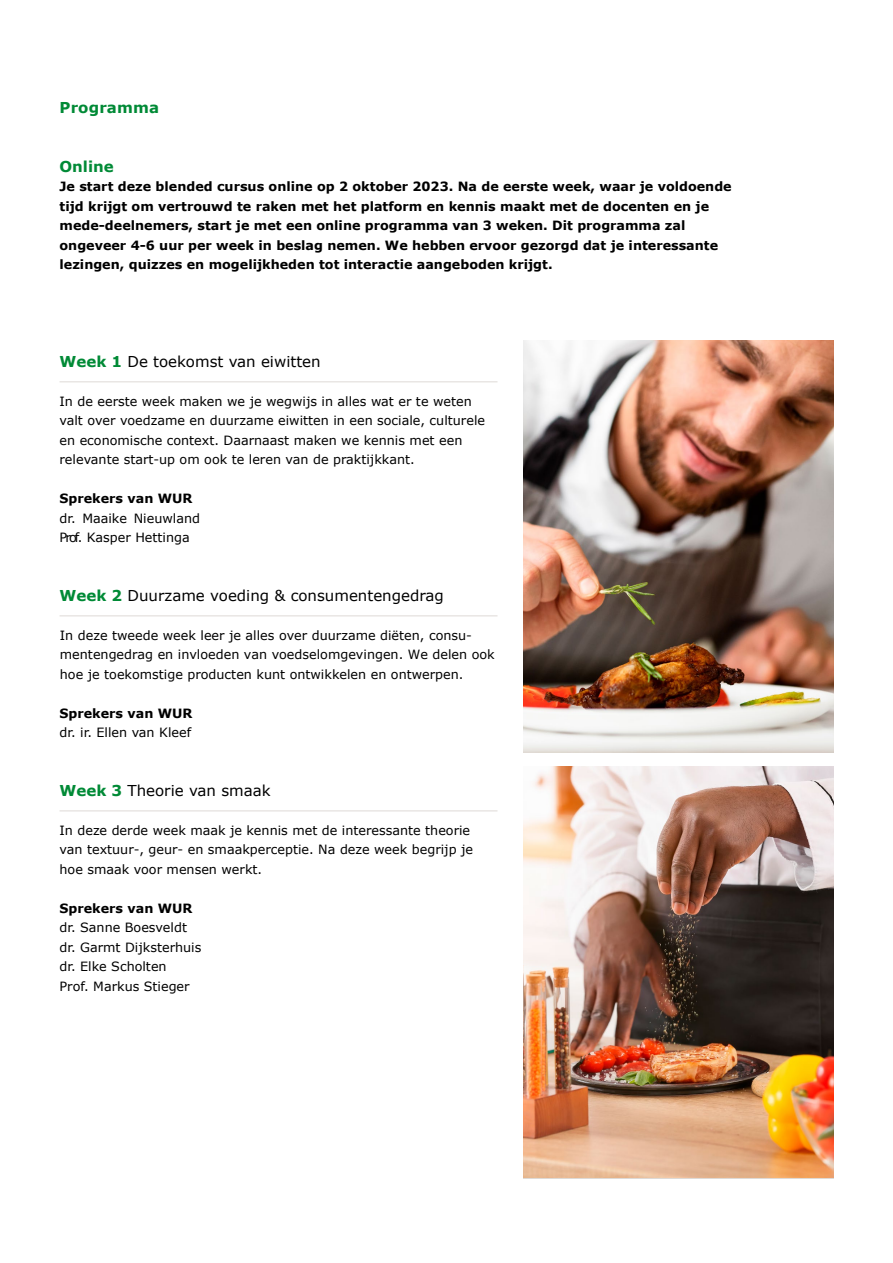
<style>
.page{position:relative;width:893px;height:1263px;background:#fff}
.page>*{position:absolute;margin:0;border:0;box-sizing:border-box;transform-origin:0 0}
.t1{font:15px "Verdana";color:#000}
.t2{font:700 15px "Verdana";letter-spacing:.01em;color:#008a36}
.t3{font:12.75px/19.5px "Verdana";color:#000}
.t4{font:700 12.75px/19.5px "Verdana";color:#000}
.s1{font-weight:700;color:#008a36}
</style>
<div class="page">
<img style="left:523px;top:340px;width:310px;height:413px">
<img style="left:523px;top:766px;width:310px;height:412px">
<hr style="left:60px;top:381px;width:437px;height:1px;background:#dedad6">
<hr style="left:60px;top:615px;width:437px;height:1px;background:#dedad6">
<hr style="left:60px;top:810px;width:437px;height:1px;background:#dedad6">
<p class="t2" style="left:60px;top:97px;width:101px">Programma</p>
<p class="t2" style="left:60px;top:155px;width:56px">Online</p>
<p class="t4" style="left:60px;top:176px;width:674px">Je start deze blended cursus online op 2 oktober 2023. Na de eerste week, waar je voldoende tijd krijgt om vertrouwd te raken met het platform en kennis maakt met de docenten en je mede-deelnemers, start je met een online programma van 3 weken. Dit programma zal ongeveer 4-6 uur per week in beslag nemen. We hebben ervoor gezorgd dat je interessante lezingen, quizzes en mogelijkheden tot interactie aangeboden krijgt.</p>
<p class="t1" style="left:60px;top:351px;width:263px"><span class="s1">Week 1</span> De toekomst van eiwitten</p>
<p class="t3" style="left:60px;top:391px;width:427px">In de eerste week maken we je wegwijs in alles wat er te weten valt over voedzame en duurzame eiwitten in een sociale, culturele en economische context. Daarnaast maken we kennis met een relevante start-up om ook te leren van de praktijkkant.</p>
<p class="t4" style="left:60px;top:488px;width:134px">Sprekers van WUR</p>
<p class="t3" style="left:60px;top:508px;width:142px">dr. Maaike Nieuwland<br>Prof. Kasper Hettinga</p>
<p class="t1" style="left:60px;top:585px;width:386px"><span class="s1">Week 2</span> Duurzame voeding &amp; consumentengedrag</p>
<p class="t3" style="left:60px;top:625px;width:436px">In deze tweede week leer je alles over duurzame diëten, consu&shy;mentengedrag en invloeden van voedselomgevingen. We delen ook hoe je toekomstige producten kunt ontwikkelen en ontwerpen.</p>
<p class="t4" style="left:60px;top:703px;width:134px">Sprekers van WUR</p>
<p class="t3" style="left:60px;top:723px;width:133px">dr. ir. Ellen van Kleef</p>
<p class="t1" style="left:60px;top:780px;width:213px"><span class="s1">Week 3</span> Theorie van smaak</p>
<p class="t3" style="left:60px;top:820px;width:415px">In deze derde week maak je kennis met de interessante theorie van textuur-, geur- en smaakperceptie. Na deze week begrijp je hoe smaak voor mensen werkt.</p>
<p class="t4" style="left:60px;top:898px;width:134px">Sprekers van WUR</p>
<p class="t3" style="left:60px;top:918px;width:143px">dr. Sanne Boesveldt dr. Garmt Dijksterhuis dr. Elke Scholten<br>Prof. Markus Stieger</p>
</div>
